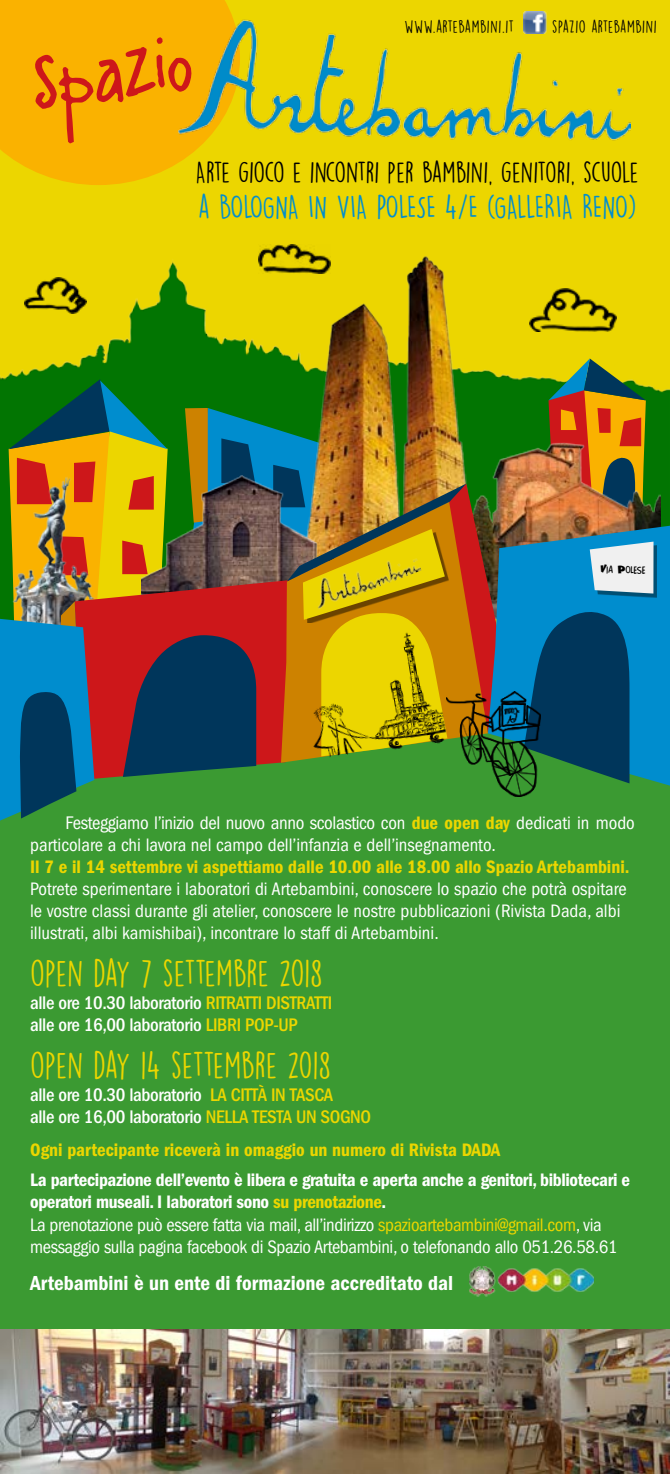
<style>
.page{position:relative;width:670px;height:1474px;background:#fff}
.page>*{position:absolute;margin:0;border:0;box-sizing:border-box;transform-origin:0 0}
.t1{font:73.5px "A Little Pot";color:#cd171a}
.t2{font:33.95px "DK Lemon Yellow Sun";color:#ecd600}
.t3{font:29.93px "DK Lemon Yellow Sun";letter-spacing:-.02em;color:#008dce}
.t4{font:26.6px "DK Lemon Yellow Sun";letter-spacing:-.015em;color:#000}
.t5{font:600 condensed 21px "Franklin Gothic";color:#fff}
.t6{font:500 condensed 18.9px/22.2px "Franklin Gothic";letter-spacing:-.02em;color:#fff}
.t7{font:condensed 18.9px "Franklin Gothic";letter-spacing:-.02em;color:#fff}
.t8{font:condensed 18.72px/22.1px "Franklin Gothic";letter-spacing:-.02em;color:#fff}
.t9{font:condensed 18.72px/22.1px "Franklin Gothic";color:#fff}
.t10{font:600 condensed 18.72px "Franklin Gothic";color:#ecd600}
.t11{font:15.75px "DK Lemon Yellow Sun";letter-spacing:.02em;color:#000}
.t12{font:9.1px "Comics";color:#000}
.s1{font-size:18.72px}
.s2{font-weight:600;font-size:18.72px;color:#ecd600}
.s3{color:#ecd600}
.s4{font-weight:600}
.s5{font-weight:600;color:#ecd600}
</style>
<div class="page">
<div style="left:0;top:0;width:670px;height:608px;background:#ecd600"></div>
<img style="left:54px;top:259px;width:616px;height:266px">
<svg style="left:0;top:0;width:228px;height:185px;background:#f8b500"></svg>
<div style="left:0;top:664px;width:670px;height:809px;background:#3b9a32"></div>
<img style="left:302px;top:256px;width:175px;height:102px">
<div style="left:653px;top:525px;width:17px;height:260px;background:#008dce"></div>
<div style="left:593px;top:545px;width:64px;height:52px;background:#000;opacity:.44"></div>
<img style="left:529px;top:288px;width:88px;height:43px">
<img style="left:24px;top:278px;width:62px;height:36px">
<img style="left:259px;top:244px;width:72px;height:29px">
<img style="left:178px;top:6px;width:452px;height:141px">
<img style="left:1px;top:1329px;width:669px;height:144px">
<img style="left:0;top:358px;width:653px;height:462px">
<img style="left:469px;top:1266px;width:124px;height:31px">
<img style="left:523px;top:11px;width:24px;height:23px">
<h1 class="t1" style="left:29px;top:40px;width:162px;rotate:-5deg">spazio</h1>
<p class="t11" style="left:404px;top:17px;width:111px">WWW.ARTEBAMBINI.IT</p>
<p class="t11" style="left:552px;top:17px;width:106px">SPAZIO ARTEBAMBINI</p>
<h3 class="t4" style="left:196px;top:156px;width:444px">ARTE GIOCO E INCONTRI PER BAMBINI, GENITORI, SCUOLE</h3>
<h3 class="t3" style="left:198px;top:189px;width:440px">A BOLOGNA IN VIA POLESE 4/E (GALLERIA RENO)</h3>
<p class="t12" style="left:600px;top:563px;width:46px;rotate:2deg">Via Polese</p>
<p class="t7" style="left:65px;top:811px;width:571px">Festeggiamo l’inizio del nuovo anno scolastico <span class="s1">con</span> <span class="s2">due open day</span> <span class="s1">dedicati in modo</span></p>
<p class="t9" style="left:30px;top:833px;width:467px">particolare a chi lavora nel campo dell’infanzia e dell’insegnamento.</p>
<p class="t10" style="left:30px;top:856px;width:601px">Il 7 e il 14 settembre vi aspettiamo dalle 10.00 alle 18.00 allo Spazio Artebambini.</p>
<p class="t9" style="left:30px;top:877px;width:598px">Potrete sperimentare i laboratori di Artebambini, conoscere lo spazio che potrà ospitare le vostre classi durante gli atelier, conoscere le nostre pubblicazioni (Rivista Dada, albi illustrati, albi kamishibai), incontrare lo staff di Artebambini.</p>
<h2 class="t2" style="left:30px;top:952px;width:294px">OPEN DAY 7 SETTEMBRE 2018</h2>
<p class="t6" style="left:30px;top:991px;width:304px">alle ore 10.30 laboratorio <span class="s3">RITRATTI DISTRATTI </span>alle ore 16,00 laboratorio <span class="s3">LIBRI POP-UP</span></p>
<h2 class="t2" style="left:30px;top:1044px;width:302px">OPEN DAY 14 SETTEMBRE 2018</h2>
<p class="t6" style="left:30px;top:1083px;width:342px">alle ore 10.30 laboratorio <span class="s3">LA CITTà IN TASCA<br></span>alle ore 16,00 laboratorio <span class="s3">NELLA TESTA UN SOGNO</span></p>
<p class="t10" style="left:30px;top:1138px;width:472px">Ogni partecipante riceverà in omaggio un numero di Rivista DADA</p>
<p class="t8" style="left:30px;top:1169px;width:601px"><span class="s4">La partecipazione dell’evento è libera e gratuita e aperta anche a genitori, bibliotecari e operatori museali. I laboratori sono</span> <span class="s5">su prenotazione</span><span class="s4">.<br></span>La prenotazione può essere fatta via mail, all’indirizzo <span class="s3">spazioartebambini@gmail.com</span>, via messaggio sulla pagina facebook di Spazio Artebambini, o telefonando allo 051.26.58.61</p>
<p class="t5" style="left:30px;top:1271px;width:424px">Artebambini è un ente di formazione accreditato dal</p>
</div>
